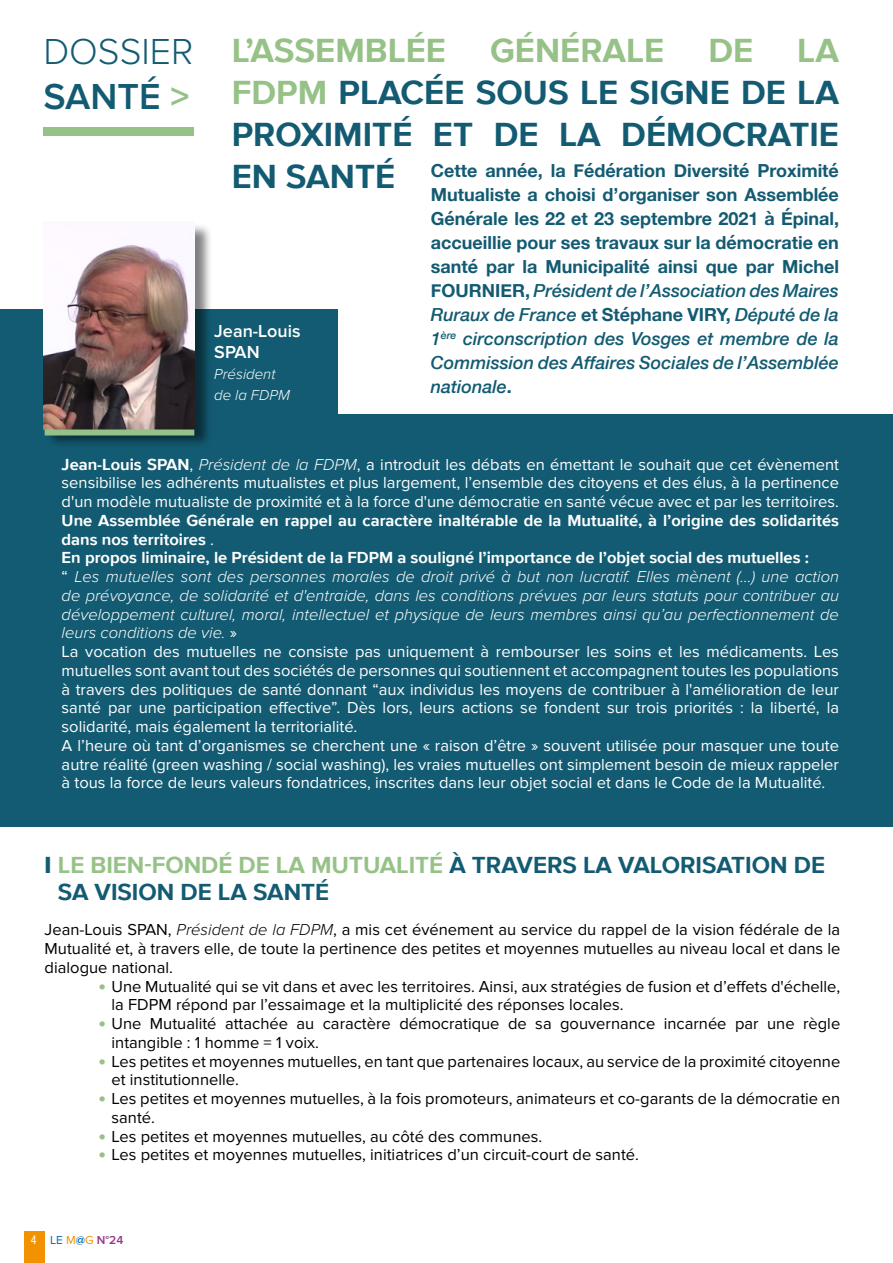
<style>
.page{position:relative;width:893px;height:1263px;background:#fff}
.page>*{position:absolute;margin:0;border:0;box-sizing:border-box;transform-origin:0 0}
.t1{font:300 37.5px/45px "Proxima Nova";color:#135b72}
.t2{font:700 34.5px/42px "Proxima Nova";color:#135b72;text-align:justify}
.t3{font:700 34.5px "Proxima Nova";color:#96c287}
.t4{font:700 24px/27px "Proxima Nova";color:#135b72}
.t5{font:700 18px/24px "Helvetica Neue";color:#135b72;text-align:justify}
.t6{font:600 18px/21px "Proxima Nova";color:#fff}
.t7{font:16.5px/18.8px "Proxima Nova";color:#fff;text-align:justify}
.t8{font:16.5px/18.8px "Proxima Nova";color:#000}
.t9{font:italic 300 15px/21px "Proxima Nova";color:#fff}
.t10{font:600 12px "Proxima Nova";color:#96368b}
.t11{font:condensed 12px "Helvetica Neue";color:#fff}
.s1{font-weight:600}
.s2{font-weight:700;color:#96c287}
.s3{color:#96c287}
.s4{font-family:"Proxima Nova";font-size:34.5px}
.s5{font-weight:500;font-style:italic}
.s6{font-weight:700}
.s7{font-weight:300;font-style:italic}
.s8{font-family:"Proxima Nova Extrabld";font-weight:400}
.s9{font-family:"Proxima Nova Extrabld";font-size:21px;color:#96c287}
.s10{font-family:"Helvetica Neue";font-weight:700;font-stretch:condensed;color:#fff}
.s11{font-weight:400;color:#0069b4}
.s12{font-weight:400;color:#f39200}
.s13{color:#0069b4}
</style>
<div class="page">
<div style="left:24px;top:1231px;width:21px;height:32px;background:#f39200"></div>
<div style="left:0;top:415px;width:893px;height:412px;background:#135b72"></div>
<div style="left:0;top:309px;width:337px;height:482px;background:#135b72"></div>
<div style="left:43px;top:128px;width:151px;height:8px;background:#96c287"></div>
<div style="left:45px;top:223px;width:168px;height:226px;background:#000;opacity:.5"></div>
<img style="left:43px;top:223px;width:151px;height:206px">
<div style="left:45px;top:429px;width:149px;height:6px;background:#96c287"></div>
<h1 class="t1" style="left:43px;top:30px;width:151px">DOSSIER<br><span class="s1">SANTÉ</span> <span class="s2">&gt;</span></h1>
<h2 class="t3" style="left:232px;top:25px;width:216px">L’ASSEMBLÉE</h2>
<h2 class="t3" style="left:490px;top:25px;width:176px">GÉNÉRALE</h2>
<h2 class="t3" style="left:708px;top:25px;width:46px">DE</h2>
<h2 class="t2" style="left:232px;top:29px;width:609px;text-indent:566px"><span class="s3">LA FDPM</span> PLACÉE SOUS LE SIGNE DE LA PROXIMITÉ ET DE LA DÉMOCRATIE</h2>
<p class="t5" style="left:431px;top:159px;width:410px;text-indent:-199px"><span class="s4">EN SANTÉ</span> Cette année, la Fédération Diversité Proximité Mutualiste a choisi d’organiser son Assemblée Générale les 22 et 23 septembre 2021 à Épinal, accueillie pour ses travaux sur la démocratie en santé par la Municipalité ainsi que par Michel FOURNIER, <span class="s5">Président de l’Association des Maires Ruraux de France</span> et Stéphane VIRY, <span class="s5">Député de la 1</span><sup>ère</sup> <span class="s5">circonscription des Vosges et membre de la Commission des Affaires Sociales de l’Assemblée nationale</span>.</p>
<p class="t6" style="left:214px;top:321px;width:88px">Jean-Louis<br>SPAN</p>
<p class="t9" style="left:214px;top:364px;width:77px">Président de la FDPM</p>
<p class="t7" style="left:62px;top:455px;width:779px"><span class="s6">Jean-Louis SPAN</span>, <span class="s7">Président de la FDPM</span>, a introduit les débats en émettant le souhait que cet évènement sensibilise les adhérents mutualistes et plus largement, l’ensemble des citoyens et des élus, à la pertinence d'un modèle mutualiste de proximité et à la force d'une démocratie en santé vécue avec et par les territoires.</p>
<p class="t7" style="left:62px;top:511px;width:779px;text-align:left"><span class="s6">Une Assemblée Générale en rappel au caractère inaltérable de la Mutualité, à l’origine des solidarités dans nos territoires</span> .<br><span class="s6">En propos liminaire, le Président de la FDPM a souligné l’importance de l’objet social des mutuelles :<br></span>“ <span class="s7">Les mutuelles sont des personnes morales de droit privé à but non lucratif. Elles mènent (...) une action de prévoyance, de solidarité et d'entraide, dans les conditions prévues par leurs statuts pour contribuer au développement culturel, moral, intellectuel et physique de leurs membres ainsi qu’au perfectionnement de leurs conditions de vie.</span> »<br>La vocation des mutuelles ne consiste pas uniquement à rembourser les soins et les médicaments. Les mutuelles sont avant tout des sociétés de personnes qui soutiennent et accompagnent toutes les populations à travers des politiques de santé donnant “aux individus les moyens de contribuer à l'amélioration de leur santé par une participation effective”. Dès lors, leurs actions se fondent sur trois priorités : la liberté, la solidarité, mais également la territorialité.<br>A l’heure où tant d’organismes se cherchent une « raison d’être » souvent utilisée pour masquer une toute autre réalité (green washing / social washing), les vraies mutuelles ont simplement besoin de mieux rappeler à tous la force de leurs valeurs fondatrices, inscrites dans leur objet social et dans le Code de la Mutualité.</p>
<h3 class="t4" style="left:58px;top:851px;width:769px;text-indent:-13px"><span class="s8">I</span> <span class="s3">LE BIEN-FONDÉ DE LA MUTUALITÉ</span> À TRAVERS LA VALORISATION DE<br>SA VISION DE LA SANTÉ</h3>
<p class="t8" style="left:45px;top:921px;width:797px;text-align:justify">Jean-Louis SPAN, <span class="s7">Président de la FDPM</span>, a mis cet événement au service du rappel de la vision fédérale de la Mutualité et, à travers elle, de toute la pertinence des petites et moyennes mutuelles au niveau local et dans le dialogue national.</p>
<p class="t8" style="left:112px;top:977px;width:730px;text-indent:-13px"><span class="s9">•</span> Une Mutualité qui se vit dans et avec les territoires. Ainsi, aux stratégies de fusion et d’effets d'échelle, la FDPM répond par l’essaimage et la multiplicité des réponses locales.</p>
<p class="t8" style="left:112px;top:1014px;width:730px;text-indent:-13px"><span class="s9">•</span> Une Mutualité attachée au caractère démocratique de sa gouvernance incarnée par une règle intangible : 1 homme = 1 voix.</p>
<p class="t8" style="left:112px;top:1052px;width:730px;text-indent:-13px"><span class="s9">•</span> Les petites et moyennes mutuelles, en tant que partenaires locaux, au service de la proximité citoyenne et institutionnelle.</p>
<p class="t8" style="left:112px;top:1089px;width:730px;text-indent:-13px"><span class="s9">•</span> Les petites et moyennes mutuelles, à la fois promoteurs, animateurs et co-garants de la démocratie en santé.</p>
<p class="t8" style="left:99px;top:1127px;width:445px"><span class="s9">•</span> Les petites et moyennes mutuelles, au côté des communes.</p>
<p class="t8" style="left:99px;top:1146px;width:542px"><span class="s9">•</span> Les petites et moyennes mutuelles, initiatrices d’un circuit-court de santé.</p>
<p class="t11" style="left:31px;top:1233px;width:7px">4</p>
<p class="t10" style="left:31px;top:1235px;width:94px"><span class="s10">4</span> <span class="s11">LE</span> <span class="s12">M</span><span class="s13">@</span><span class="s12">G</span> N°24</p>
</div>
